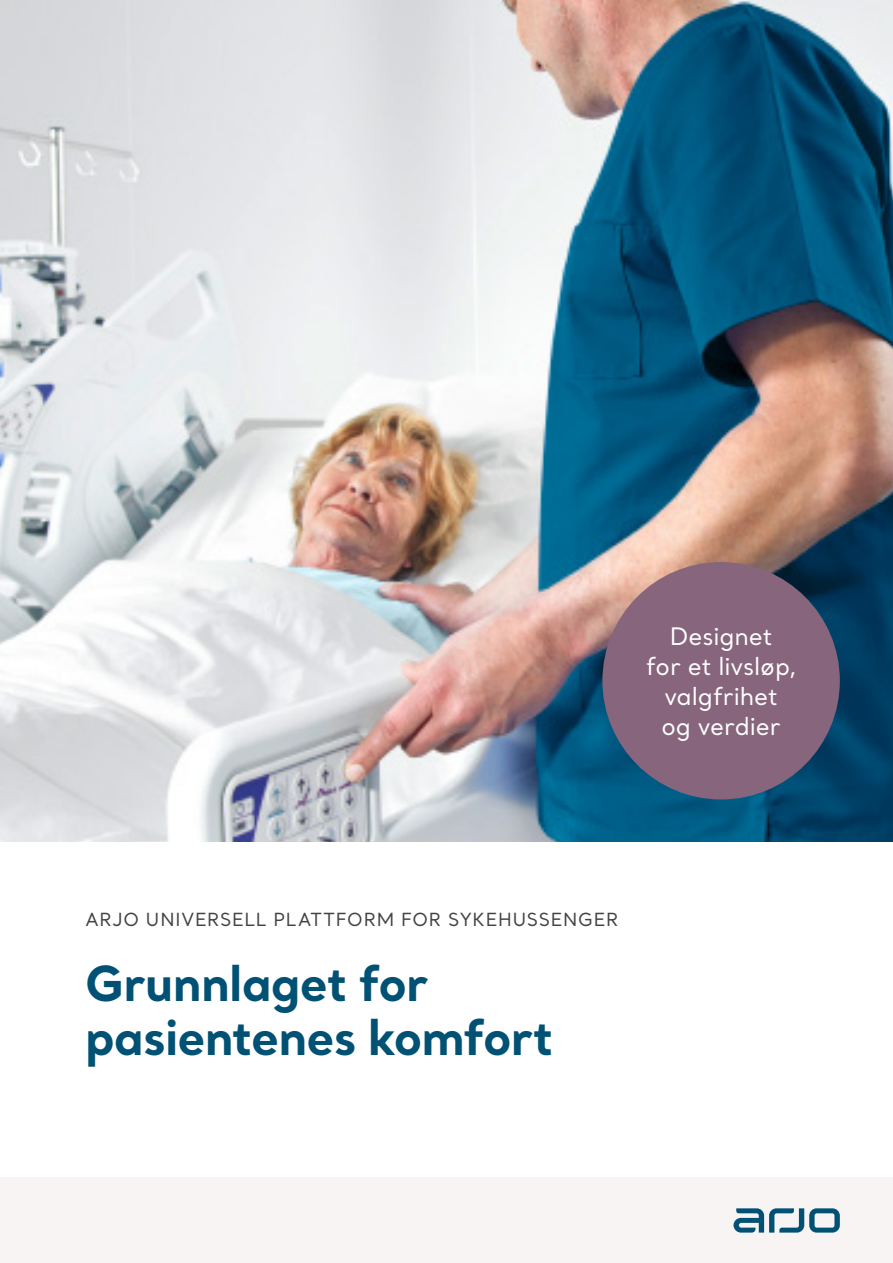
<style>
.page{position:relative;width:893px;height:1263px;background:#fff}
.page>*{position:absolute;margin:0;border:0;box-sizing:border-box;transform-origin:0 0}
.Front_cover_headline{font:700 48px/54px "Santral";letter-spacing:-.02em;color:#015174}
.Call_out_text_Santra{font:24px/30px "Santral";letter-spacing:-.005em;color:#fff;text-align:center}
.Product_description{font:18px "Santral";letter-spacing:.04em;color:#434342}
</style>
<div class="page">
<div style="left:0;top:1178px;width:893px;height:85px;background:#f7f4f3"></div>
<img style="left:0;top:0;width:893px;height:842px">
<svg style="left:733px;top:1208px;width:107px;height:24px"></svg>
<div style="left:602px;top:562px;width:238px;height:237px;background:#87657d;border-radius:50%"></div>
<p class="Call_out_text_Santra" style="left:646px;top:621px;width:152px">Designet<br>for et livsløp, valgfrihet<br>og verdier</p>
<p class="Product_description" style="left:85px;top:907px;width:535px">ARJO UNIVERSELL PLATTFORM FOR SYKEHUSSENGER</p>
<p class="Front_cover_headline" style="left:85px;top:955px;width:470px">Grunnlaget for pasientenes komfort</p>
</div>
